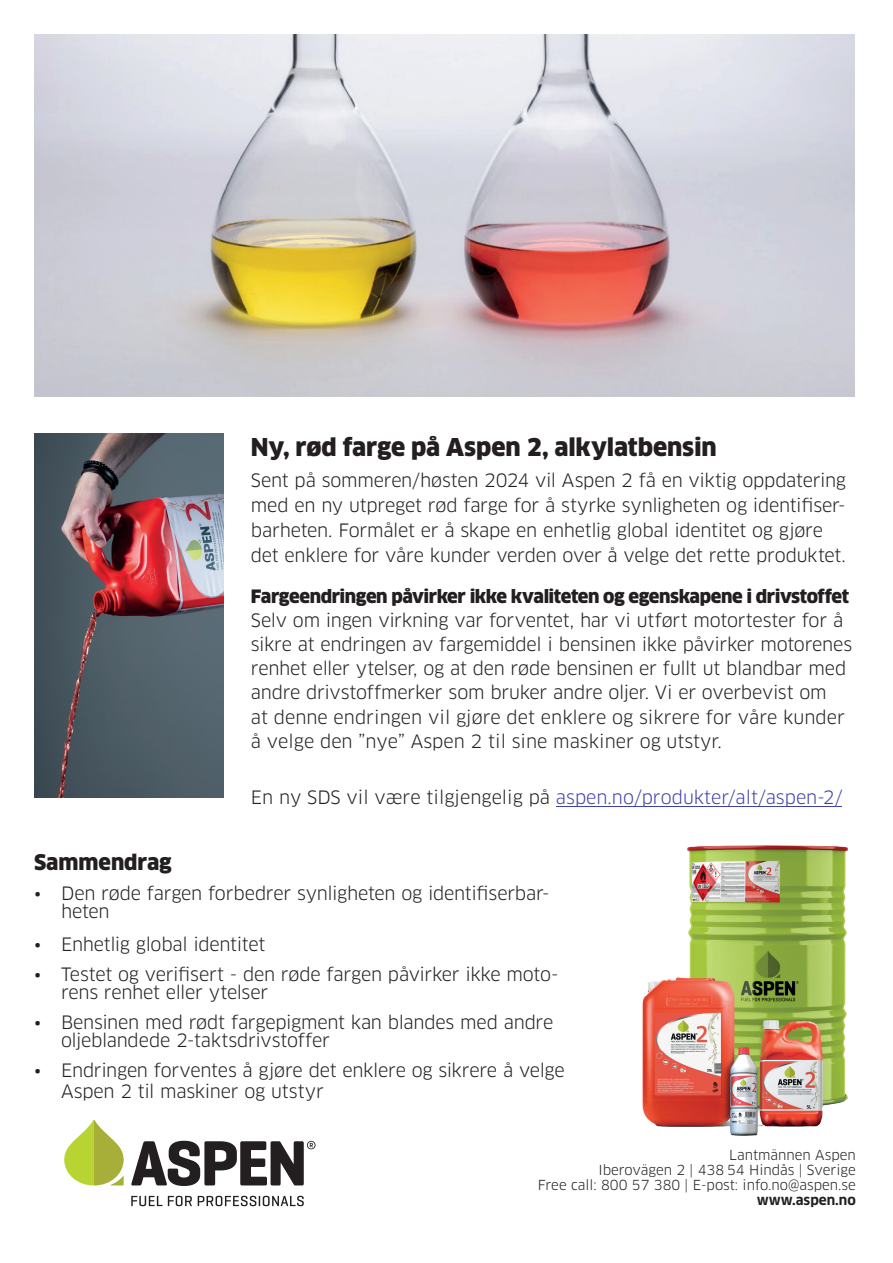
<style>
.page{position:relative;width:893px;height:1263px;background:#fff}
.page>*{position:absolute;margin:0;border:0;box-sizing:border-box;transform-origin:0 0}
.t1{font:900 24px "Clan Pro";letter-spacing:-.005em;color:#231f20}
.t2{font:900 21px "Clan Pro";color:#231f20}
.t3{font:18px/24.3px "Clan Pro";letter-spacing:-.015em;color:#231f20}
.t4{font:900 18px "Clan Pro";letter-spacing:-.025em;color:#231f20}
.t5{font:18px "Clan Pro";color:#4040aa}
.t6{font:13.5px/15px "Clan Pro";color:#231f20;text-align:right}
.t7{font:700 13.5px "Clan Pro";color:#231f20}
.s1{color:#231f20}
</style>
<div class="page">
<svg style="left:131px;top:1141px;width:185px;height:45px"></svg>
<svg style="left:64px;top:1120px;width:60px;height:66px"></svg>
<svg style="left:131px;top:1196px;width:31px;height:10px"></svg>
<svg style="left:168px;top:1196px;width:24px;height:10px"></svg>
<svg style="left:198px;top:1196px;width:106px;height:10px"></svg>
<hr style="left:556px;top:806px;width:286px;height:1px;background:#4040aa">
<img style="left:34px;top:433px;width:190px;height:364px">
<img style="left:642px;top:845px;width:205px;height:291px">
<img style="left:34px;top:34px;width:820px;height:362px">
<h1 class="t1" style="left:251px;top:433px;width:467px">Ny, rød farge på Aspen 2, alkylatbensin</h1>
<p class="t3" style="left:251px;top:468px;width:597px;line-height:25px">Sent på sommeren/høsten 2024 vil Aspen 2 få en viktig oppdatering med en ny utpreget rød farge for å styrke synligheten og identifiser&shy;barheten. Formålet er å skape en enhetlig global identitet og gjøre det enklere for våre kunder verden over å velge det rette produktet.</p>
<p class="t4" style="left:251px;top:585px;width:600px">Fargeendringen påvirker ikke kvaliteten og egenskapene i drivstoffet</p>
<p class="t3" style="left:251px;top:608px;width:603px">Selv om ingen virkning var forventet, har vi utført motortester for å sikre at endringen av fargemiddel i bensinen ikke påvirker motorenes renhet eller ytelser, og at den røde bensinen er fullt ut blandbar med andre drivstoffmerker som bruker andre oljer. Vi er overbevist om<br>at denne endringen vil gjøre det enklere og sikrere for våre kunder å velge den ”nye” Aspen 2 til sine maskiner og utstyr.</p>
<p class="t5" style="left:251px;top:786px;width:593px"><span class="s1">En ny SDS vil være tilgjengelig på</span> aspen.no/produkter/alt/aspen-2/</p>
<p class="t2" style="left:34px;top:849px;width:139px">Sammendrag</p>
<p class="t3" style="left:61px;top:884px;width:490px;line-height:18px;text-indent:-27px">• Den røde fargen forbedrer synligheten og identifiserbar&shy;heten</p>
<p class="t3" style="left:34px;top:932px;width:233px">• Enhetlig global identitet</p>
<p class="t3" style="left:61px;top:965px;width:499px;line-height:18px;text-indent:-27px">• Testet og verifisert - den røde fargen påvirker ikke moto&shy;rens renhet eller ytelser</p>
<p class="t3" style="left:61px;top:1013px;width:494px;line-height:18px;text-indent:-27px">• Bensinen med rødt fargepigment kan blandes med andre oljeblandede 2-taktsdrivstoffer</p>
<p class="t3" style="left:61px;top:1060px;width:505px;line-height:21px;text-indent:-27px">• Endringen forventes å gjøre det enklere og sikrere å velge<br>Aspen 2 til maskiner og utstyr</p>
<p class="t6" style="left:538px;top:1148px;width:319px">Lantmännen Aspen<br>Iberovägen 2 | 438 54 Hindås | Sverige<br>Free call: 800 57 380 | E-post: info.no@aspen.se</p>
<p class="t7" style="left:757px;top:1192px;width:101px">www.aspen.no</p>
</div>
